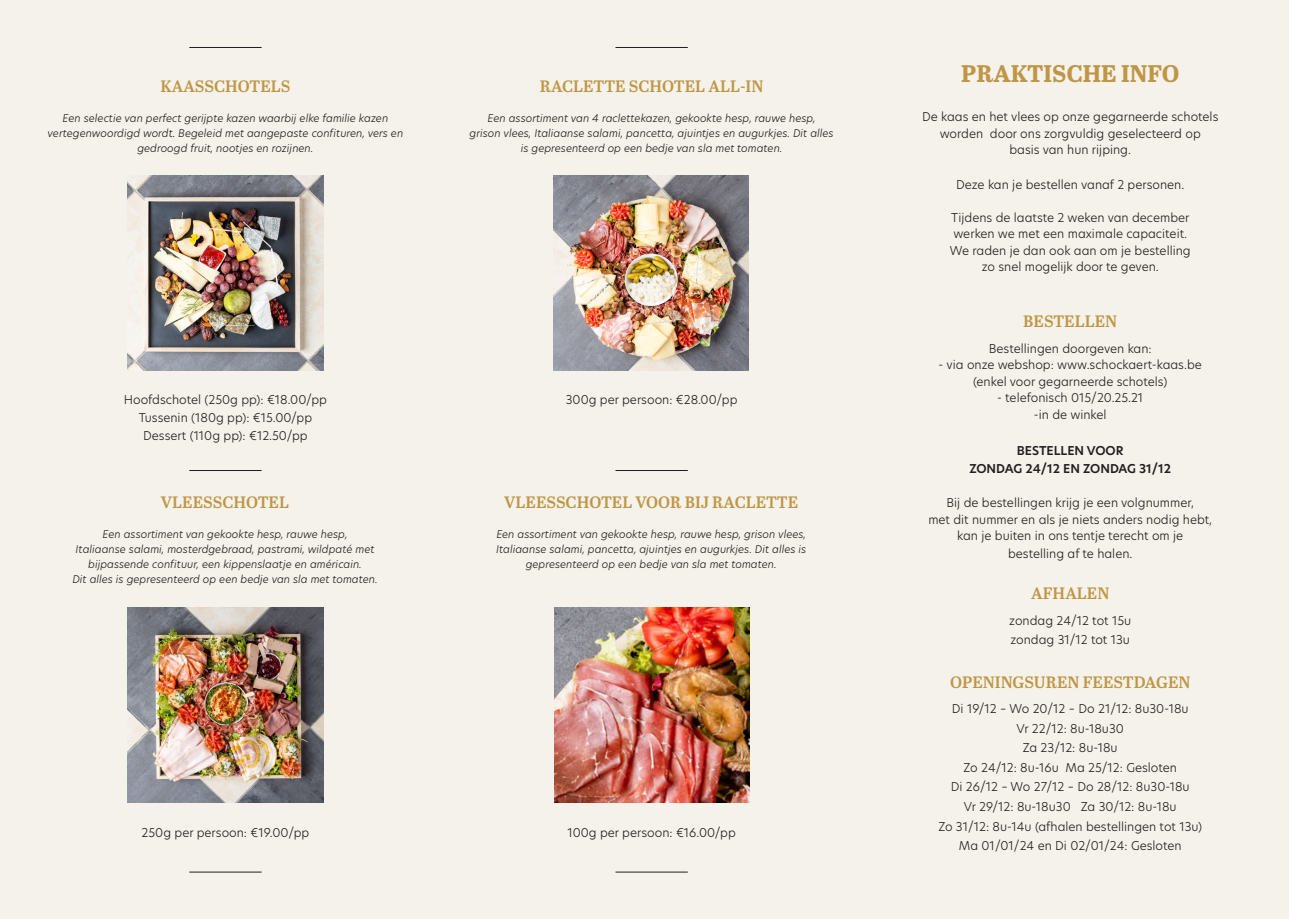
<style>
.page{position:relative;width:1289px;height:919px;background:#fff}
.page>*{position:absolute;margin:0;border:0;box-sizing:border-box;transform-origin:0 0}
.t1{font:700 24px "Abril Text";color:#bf9645}
.t2{font:600 16.5px "Abril Text";color:#bf9645}
.t3{font:300 12px "New Hero";color:#231f20}
.t4{font:600 12px "New Hero";color:#231f20}
.t5{font:italic 300 10.5px/15px "New Hero";color:#231f20;text-align:center}
</style>
<div class="page">
<div style="left:0;top:0;width:1288px;height:918px;background:#f5f2eb"></div>
<img style="left:554px;top:607px;width:195px;height:195px">
<img style="left:128px;top:175px;width:195px;height:195px">
<img style="left:553px;top:176px;width:195px;height:195px">
<img style="left:128px;top:607px;width:195px;height:195px">
<hr style="left:189px;top:470px;width:72px;height:1px;background:#231f20">
<hr style="left:615px;top:470px;width:72px;height:1px;background:#231f20">
<hr style="left:189px;top:871px;width:72px;height:1px;background:#231f20">
<hr style="left:615px;top:871px;width:72px;height:1px;background:#231f20">
<hr style="left:189px;top:47px;width:72px;height:1px;background:#231f20">
<hr style="left:615px;top:47px;width:72px;height:1px;background:#231f20">
<p class="t2" style="left:160px;top:74px;width:131px">KAASSCHOTELS</p>
<p class="t5" style="left:63px;top:111px;width:327px">Een selectie van perfect gerijpte kazen waarbij elke familie kazen</p>
<p class="t5" style="left:48px;top:126px;width:357px">vertegenwoordigd wordt. Begeleid met aangepaste confituren, vers en</p>
<p class="t5" style="left:137px;top:141px;width:177px">gedroogd fruit, nootjes en rozijnen.</p>
<p class="t2" style="left:540px;top:74px;width:225px">RACLETTE SCHOTEL ALL-IN</p>
<p class="t5" style="left:487px;top:111px;width:329px">Een assortiment van 4 raclettekazen, gekookte hesp, rauwe hesp,</p>
<p class="t5" style="left:469px;top:126px;width:365px">grison vlees, Italiaanse salami, pancetta, ajuintjes en augurkjes. Dit alles</p>
<p class="t5" style="left:521px;top:141px;width:263px">is gepresenteerd op een bedje van sla met tomaten.</p>
<p class="t3" style="left:124px;top:391px;width:205px">Hoofdschotel (250g pp): €18.00/pp</p>
<p class="t3" style="left:139px;top:409px;width:175px">Tussenin (180g pp): €15.00/pp</p>
<p class="t3" style="left:143px;top:427px;width:166px">Dessert (110g pp): €12.50/pp</p>
<p class="t2" style="left:161px;top:489px;width:130px">VLEESSCHOTEL</p>
<p class="t5" style="left:103px;top:526px;width:246px">Een assortiment van gekookte hesp, rauwe hesp,</p>
<p class="t5" style="left:76px;top:541px;width:300px">Italiaanse salami, mosterdgebraad, pastrami, wildpaté met</p>
<p class="t5" style="left:72px;top:556px;width:307px">bijpassende confituur, een kippenslaatje en américain.<br>Dit alles is gepresenteerd op een bedje van sla met tomaten.</p>
<p class="t3" style="left:566px;top:391px;width:173px">300g per persoon: €28.00/pp</p>
<p class="t2" style="left:504px;top:489px;width:295px">VLEESSCHOTEL VOOR BIJ RACLETTE</p>
<p class="t5" style="left:496px;top:526px;width:311px">Een assortiment van gekookte hesp, rauwe hesp, grison vlees,</p>
<p class="t5" style="left:496px;top:541px;width:311px">Italiaanse salami, pancetta, ajuintjes en augurkjes. Dit alles is</p>
<p class="t5" style="left:525px;top:556px;width:252px">gepresenteerd op een bedje van sla met tomaten.</p>
<p class="t3" style="left:142px;top:823px;width:169px">250g per persoon: €19.00/pp</p>
<p class="t3" style="left:567px;top:823px;width:170px">100g per persoon: €16.00/pp</p>
<p class="t1" style="left:961px;top:56px;width:219px">PRAKTISCHE INFO</p>
<p class="t3" style="left:922px;top:109px;width:298px">De kaas en het vlees op onze gegarneerde schotels</p>
<p class="t3" style="left:939px;top:125px;width:263px">worden door ons zorgvuldig geselecteerd op</p>
<p class="t3" style="left:1009px;top:142px;width:123px">basis van hun rijping.</p>
<p class="t3" style="left:956px;top:176px;width:230px">Deze kan je bestellen vanaf 2 personen.</p>
<p class="t3" style="left:951px;top:209px;width:240px">Tijdens de laatste 2 weken van december</p>
<p class="t3" style="left:953px;top:226px;width:235px">werken we met een maximale capaciteit.</p>
<p class="t3" style="left:949px;top:242px;width:242px">We raden je dan ook aan om je bestelling</p>
<p class="t3" style="left:981px;top:259px;width:178px">zo snel mogelijk door te geven.</p>
<p class="t2" style="left:1023px;top:309px;width:95px">BESTELLEN</p>
<p class="t3" style="left:988px;top:340px;width:164px">Bestellingen doorgeven kan:</p>
<p class="t3" style="left:938px;top:356px;width:265px">- via onze webshop: www.schockaert-kaas.be</p>
<p class="t3" style="left:973px;top:373px;width:196px">(enkel voor gegarneerde schotels)</p>
<p class="t3" style="left:997px;top:389px;width:148px">- telefonisch 015/20.25.21</p>
<p class="t3" style="left:1033px;top:406px;width:74px">-in de winkel</p>
<p class="t4" style="left:1016px;top:442px;width:108px">BESTELLEN VOOR</p>
<p class="t4" style="left:969px;top:460px;width:203px">ZONDAG 24/12 EN ZONDAG 31/12</p>
<p class="t3" style="left:946px;top:494px;width:249px">Bij de bestellingen krijg je een volgnummer,</p>
<p class="t3" style="left:928px;top:511px;width:285px">met dit nummer en als je niets anders nodig hebt,</p>
<p class="t3" style="left:957px;top:527px;width:227px">kan je buiten in ons tentje terecht om je</p>
<p class="t3" style="left:1008px;top:545px;width:126px">bestelling af te halen.</p>
<p class="t2" style="left:1031px;top:581px;width:80px">AFHALEN</p>
<p class="t3" style="left:1009px;top:612px;width:123px">zondag 24/12 tot 15u</p>
<p class="t3" style="left:1010px;top:631px;width:121px">zondag 31/12 tot 13u</p>
<p class="t2" style="left:950px;top:670px;width:242px">OPENINGSUREN FEESTDAGEN</p>
<p class="t3" style="left:951px;top:700px;width:238px">Di 19/12 – Wo 20/12 – Do 21/12: 8u30-18u</p>
<p class="t3" style="left:1016px;top:720px;width:109px">Vr 22/12: 8u-18u30</p>
<p class="t3" style="left:1022px;top:739px;width:96px">Za 23/12: 8u-18u</p>
<p class="t3" style="left:963px;top:759px;width:215px">Zo 24/12: 8u-16u Ma 25/12: Gesloten</p>
<p class="t3" style="left:950px;top:778px;width:240px">Di 26/12 – Wo 27/12 – Do 28/12: 8u30-18u</p>
<p class="t3" style="left:963px;top:798px;width:214px">Vr 29/12: 8u-18u30 Za 30/12: 8u-18u</p>
<p class="t3" style="left:938px;top:817px;width:265px">Zo 31/12: 8u-14u (afhalen bestellingen tot 13u)</p>
<p class="t3" style="left:958px;top:837px;width:224px">Ma 01/01/24 en Di 02/01/24: Gesloten</p>
</div>
